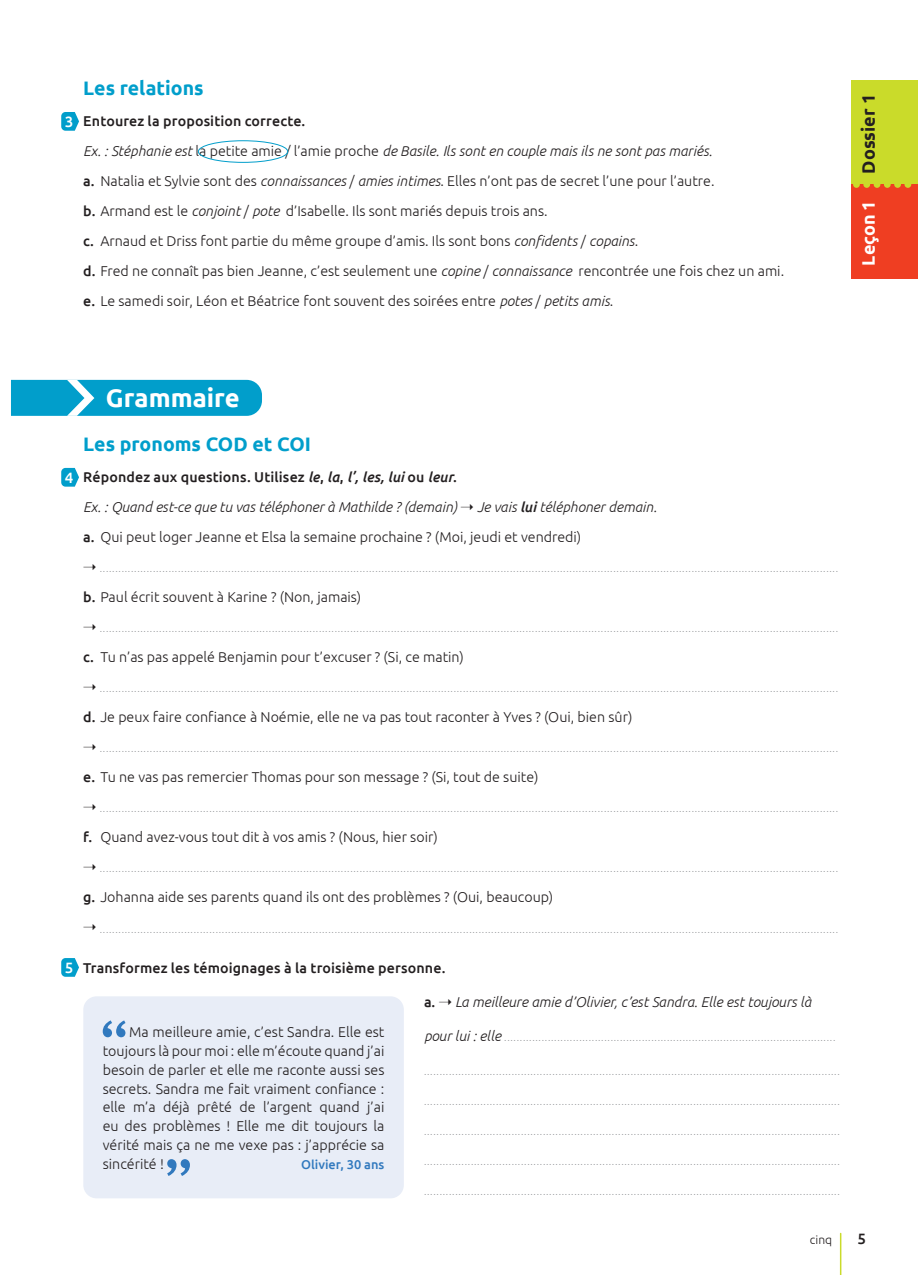
<style>
.page{position:relative;width:918px;height:1275px;background:#fff}
.page>*{position:absolute;margin:0;border:0;box-sizing:border-box;transform-origin:0 0}
.t1{font:700 25.5px "Ubuntu";color:#fff}
.t2{font:700 19.5px "Ubuntu";color:#019ecb}
.t3{font:700 18px "Ubuntu";color:#231f20}
.t4{font:700 18px "Ubuntu";color:#fff}
.t5{font:500 15px "Ubuntu";color:#fff}
.t6{font:500 15px "Ubuntu";color:#231f20}
.t7{font:300 14.25px/18.8px "Ubuntu";color:#231f20}
.t8{font:italic 300 14.25px/30px "Ubuntu";color:#231f20}
.t9{font:500 14.25px "Ubuntu";letter-spacing:.01em;color:#231f20}
.t10{font:500 12.75px "Ubuntu";color:#3179be}
.t11{font:300 12px "Ubuntu";color:#231f20}
.t12{font:300 9.75px "Ubuntu";color:#939598}
.s1{font-weight:500}
.s2{font-style:italic}
.s3{font-weight:500;font-style:normal}
.s4{font-style:normal}
.s5{color:#231f20}
.s6{font-style:italic;font-size:14.25px;color:#231f20}
</style>
<div class="page">
<div style="left:851px;top:80px;width:66px;height:104px;background:#cadb2a"></div>
<div style="left:851px;top:184px;width:66px;height:94px;background:#ef3e22"></div>
<div style="left:852px;top:181px;width:7px;height:7px;background:#cadb2a;border-radius:50%"></div>
<div style="left:863px;top:181px;width:7px;height:7px;background:#cadb2a;border-radius:50%"></div>
<div style="left:873px;top:181px;width:7px;height:7px;background:#cadb2a;border-radius:50%"></div>
<div style="left:883px;top:181px;width:7px;height:7px;background:#cadb2a;border-radius:50%"></div>
<div style="left:894px;top:181px;width:6px;height:7px;background:#cadb2a;border-radius:50%"></div>
<div style="left:904px;top:181px;width:7px;height:7px;background:#cadb2a;border-radius:50%"></div>
<svg style="left:61px;top:112px;width:18px;height:19px"></svg>
<div style="left:198px;top:140px;width:90px;height:23px;border:1px solid #019ecb;border-radius:50%"></div>
<svg style="left:11px;top:380px;width:251px;height:36px;background:#0ea3cd"></svg>
<svg style="left:61px;top:468px;width:18px;height:19px"></svg>
<svg style="left:61px;top:958px;width:18px;height:19px"></svg>
<div style="left:83px;top:996px;width:321px;height:202px;background:#e8edf7;border-radius:13px"></div>
<svg style="left:103px;top:1020px;width:22px;height:17px"></svg>
<svg style="left:167px;top:1159px;width:23px;height:17px"></svg>
<hr style="left:839px;top:1233px;width:2px;height:42px;background:#cadb2a">
<h3 class="t5" style="left:65px;top:112px;width:10px">3</h3>
<h2 class="t2" style="left:83px;top:76px;width:122px">Les relations</h2>
<p class="t7" style="left:83px;top:106px;width:702px;line-height:30px"><span class="s1">Entourez la proposition correcte.<br></span><span class="s2">Ex. : Stéphanie est</span> la petite amie / l’amie proche <span class="s2">de Basile. Ils sont en couple mais ils ne sont pas mariés.<br></span><span class="s1">a.</span> Natalia et Sylvie sont des <span class="s2">connaissances</span> / <span class="s2">amies intimes</span>. Elles n’ont pas de secret l’une pour l’autre.<br><span class="s1">b.</span> Armand est le <span class="s2">conjoint</span> / <span class="s2">pote</span> d’Isabelle. Ils sont mariés depuis trois ans.<br><span class="s1">c.</span> Arnaud et Driss font partie du même groupe d’amis. Ils sont bons <span class="s2">confidents</span> / <span class="s2">copains</span>.<br><span class="s1">d.</span> Fred ne connaît pas bien Jeanne, c’est seulement une <span class="s2">copine</span> / <span class="s2">connaissance</span> rencontrée une fois chez un ami. <span class="s1">e.</span> Le samedi soir, Léon et Béatrice font souvent des soirées entre <span class="s2">potes</span> / <span class="s2">petits amis</span>.</p>
<h3 class="t3" style="left:857px;top:174px;width:81px;rotate:-90deg">Dossier 1</h3>
<h3 class="t4" style="left:857px;top:266px;width:67px;rotate:-90deg">Leçon 1</h3>
<h1 class="t1" style="left:106px;top:382px;width:135px">Grammaire</h1>
<h3 class="t5" style="left:65px;top:468px;width:10px">4</h3>
<h3 class="t5" style="left:65px;top:958px;width:10px">5</h3>
<h2 class="t2" style="left:83px;top:432px;width:229px">Les pronoms COD et COI</h2>
<h3 class="t8" style="left:83px;top:462px;width:575px"><span class="s3">Répondez aux questions. Utilisez</span> <span class="s1">le</span><span class="s3">,</span> <span class="s1">la</span><span class="s3">,</span> <span class="s1">l’, les, lui</span> <span class="s3">ou</span> <span class="s1">leur</span><span class="s3">.<br></span>Ex. : Quand est-ce que tu vas téléphoner à Mathilde ? (demain) ➝ Je vais <span class="s1">lui</span> téléphoner demain. <span class="s3">a.</span> <span class="s4">Qui peut loger Jeanne et Elsa la semaine prochaine ? (Moi, jeudi et vendredi)</span></h3>
<p class="t12" style="left:83px;top:563px;width:756px"><span class="s5">➝</span> ............................................................................................................................................................................................................................................</p>
<h3 class="t7" style="left:83px;top:587px;width:279px"><span class="s1">b.</span> Paul écrit souvent à Karine ? (Non, jamais)</h3>
<p class="t12" style="left:83px;top:623px;width:756px"><span class="s5">➝</span> ............................................................................................................................................................................................................................................</p>
<h3 class="t7" style="left:83px;top:647px;width:382px"><span class="s1">c.</span> Tu n’as pas appelé Benjamin pour t’excuser ? (Si, ce matin)</h3>
<p class="t12" style="left:83px;top:683px;width:756px"><span class="s5">➝</span> ............................................................................................................................................................................................................................................</p>
<h3 class="t7" style="left:83px;top:707px;width:550px"><span class="s1">d.</span> Je peux faire confiance à Noémie, elle ne va pas tout raconter à Yves ? (Oui, bien sûr)</h3>
<p class="t12" style="left:83px;top:743px;width:756px"><span class="s5">➝</span> ............................................................................................................................................................................................................................................</p>
<h3 class="t7" style="left:83px;top:767px;width:456px"><span class="s1">e.</span> Tu ne vas pas remercier Thomas pour son message ? (Si, tout de suite)</h3>
<p class="t12" style="left:83px;top:803px;width:756px"><span class="s5">➝</span> ............................................................................................................................................................................................................................................</p>
<h3 class="t7" style="left:83px;top:827px;width:356px"><span class="s1">f.</span> Quand avez-vous tout dit à vos amis ? (Nous, hier soir)</h3>
<p class="t12" style="left:83px;top:863px;width:756px"><span class="s5">➝</span> ............................................................................................................................................................................................................................................</p>
<h3 class="t7" style="left:83px;top:887px;width:471px"><span class="s1">g.</span> Johanna aide ses parents quand ils ont des problèmes ? (Oui, beaucoup)</h3>
<p class="t12" style="left:83px;top:923px;width:756px"><span class="s5">➝</span> ............................................................................................................................................................................................................................................</p>
<h3 class="t9" style="left:83px;top:958px;width:363px">Transformez les témoignages à la troisième personne.</h3>
<h3 class="t8" style="left:424px;top:986px;width:389px"><span class="s3">a.</span> ➝ La meilleure amie d’Olivier, c’est Sandra. Elle est toujours là</h3>
<p class="t12" style="left:424px;top:1031px;width:413px"><span class="s6">pour lui : elle</span> ..........................................................................................................</p>
<p class="t12" style="left:424px;top:1066px;width:417px">.....................................................................................................................................</p>
<p class="t12" style="left:424px;top:1096px;width:417px">.....................................................................................................................................</p>
<p class="t12" style="left:424px;top:1126px;width:417px">.....................................................................................................................................</p>
<p class="t12" style="left:424px;top:1156px;width:417px">.....................................................................................................................................</p>
<p class="t12" style="left:424px;top:1186px;width:417px">.....................................................................................................................................</p>
<p class="t7" style="left:103px;top:1022px;width:283px;text-align:justify;text-indent:27px">Ma meilleure amie, c’est Sandra. Elle est toujours là pour moi : elle m’écoute quand j’ai besoin de parler et elle me raconte aussi ses secrets. Sandra me fait vraiment confiance : elle m’a déjà prêté de l’argent quand j’ai eu des problèmes ! Elle me dit toujours la vérité mais ça ne me vexe pas : j’apprécie sa sincérité !</p>
<h3 class="t10" style="left:301px;top:1156px;width:85px">Olivier, 30 ans</h3>
<p class="t11" style="left:809px;top:1233px;width:24px">cinq</p>
<h3 class="t6" style="left:857px;top:1229px;width:10px">5</h3>
</div>
